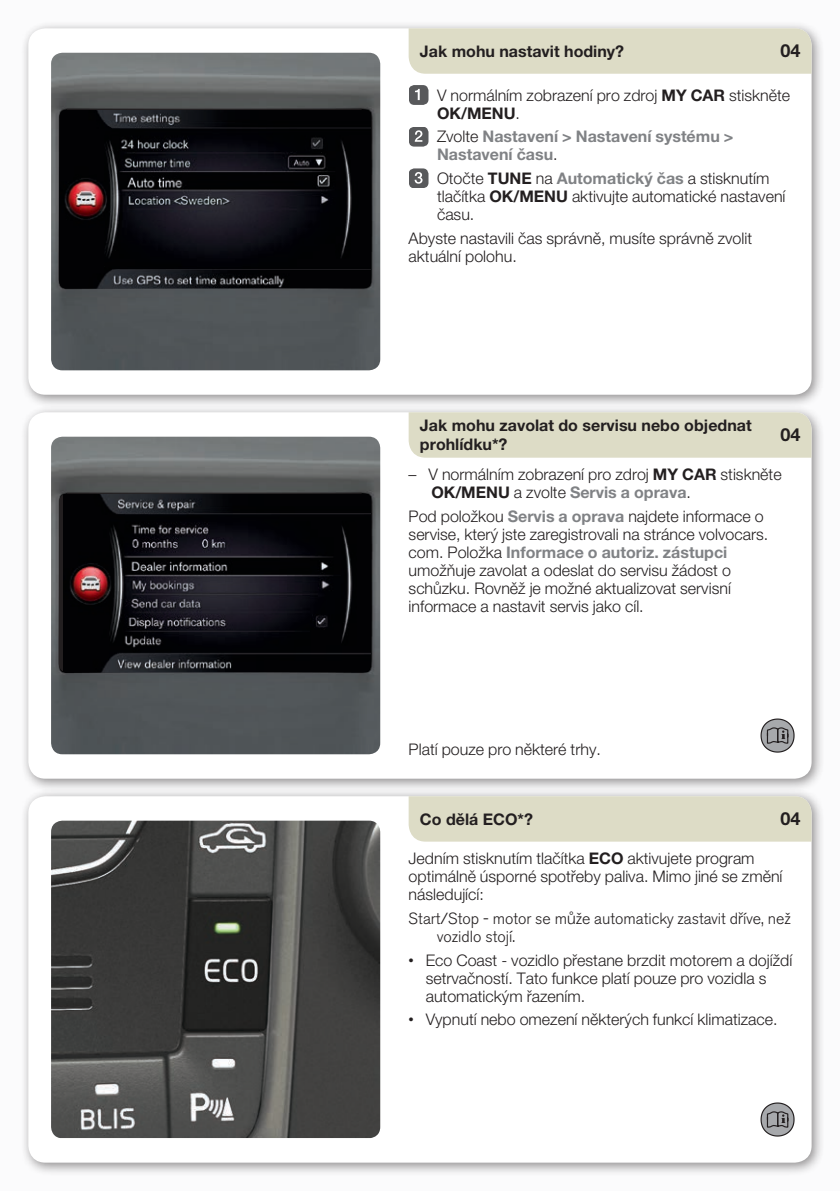
<style>
.page{position:relative;width:840px;height:1191px;background:#fff}
.page>*{position:absolute;margin:0;border:0;box-sizing:border-box;transform-origin:0 0}
.t1{font:700 18px "Helvetica Neue ECG";color:#231f20}
.t2{font:300 16px/18px "Helvetica Neue ECG";color:#231f20}
.t3{font:700 16px/19.2px "Helvetica Neue ECG";color:#231f20}
.t4{font:300 16px/18px "Volvo Sans";color:#231f20}
.t5{font:700 16px/18px "Helvetica Neue ECG";color:#808285}
.s1{font-weight:700}
.s2{font-weight:300;color:#231f20}
.s3{font-weight:700;color:#808285}
.s4{font-family:"Helvetica Neue ECG"}
.s5{font-family:"Volvo Sans"}
</style>
<div class="page">
<div style="left:0;top:0;width:839px;height:1191px;background:#fbfbfc"></div>
<div style="left:20px;top:20px;width:804px;height:388px;background:#231f20;opacity:.5"></div>
<div style="left:28px;top:28px;width:783px;height:367px;background:#fff;border-radius:17px"></div>
<div style="left:20px;top:404px;width:804px;height:388px;background:#231f20;opacity:.5"></div>
<div style="left:28px;top:412px;width:783px;height:366px;background:#fff;border-radius:17px"></div>
<div style="left:20px;top:788px;width:804px;height:388px;background:#231f20;opacity:.5"></div>
<div style="left:28px;top:796px;width:783px;height:366px;background:#fff;border-radius:17px"></div>
<div style="left:408px;top:28px;width:403px;height:46px;background:#dddcc6"></div>
<img style="left:51px;top:53px;width:329px;height:317px">
<hr style="left:67px;top:109px;width:294px;height:1px;background:#231f20">
<img style="left:51px;top:437px;width:329px;height:317px">
<hr style="left:67px;top:493px;width:294px;height:1px;background:#231f20">
<div style="left:408px;top:412px;width:403px;height:46px;background:#dddcc6"></div>
<img style="left:51px;top:820px;width:329px;height:318px">
<div style="left:408px;top:796px;width:403px;height:45px;background:#dddcc6"></div>
<svg style="left:409px;top:85px;width:19px;height:20px"></svg>
<svg style="left:409px;top:127px;width:19px;height:20px"></svg>
<svg style="left:409px;top:168px;width:19px;height:20px"></svg>
<svg style="left:760px;top:718px;width:34px;height:34px"></svg>
<svg style="left:760px;top:1102px;width:34px;height:34px"></svg>
<p class="t3" style="left:420px;top:41px;width:205px">Jak mohu nastavit hodiny?</p>
<p class="t1" style="left:780px;top:40px;width:22px">04</p>
<p class="t2" style="left:437px;top:86px;width:354px">V normálním zobrazení pro zdroj <span class="s1">MY CAR</span> stiskněte<br><span class="s1">OK/MENU</span>.</p>
<p class="t5" style="left:437px;top:127px;width:298px"><span class="s2">Zvolte</span> Nastavení &gt; Nastavení systému &gt;<br>Nastavení času<span class="s2">.</span></p>
<p class="t2" style="left:437px;top:169px;width:350px">Otočte <span class="s1">TUNE</span> na <span class="s3">Automatický čas</span> a stisknutím tlačítka <span class="s1">OK/MENU</span> aktivujte automatické nastavení času.</p>
<p class="t2" style="left:408px;top:229px;width:345px">Abyste nastavili čas správně, musíte správně zvolit aktuální polohu.</p>
<p class="t3" style="left:420px;top:415px;width:333px">Jak mohu zavolat do servisu nebo objednat prohlídku*?</p>
<p class="t2" style="left:431px;top:466px;width:351px;text-indent:-23px">– V normálním zobrazení pro zdroj <span class="s1">MY CAR</span> stiskněte<br><span class="s1">OK/MENU</span> a zvolte <span class="s3">Servis a oprava</span>.</p>
<p class="t2" style="left:408px;top:507px;width:361px">Pod položkou <span class="s3">Servis a oprava</span> najdete informace o servise, který jste zaregistrovali na stránce volvocars. com. Položka <span class="s3">Informace o autoriz. zástupci </span>umožňuje zavolat a odeslat do servisu žádost o schůzku. Rovněž je možné aktualizovat servisní informace a nastavit servis jako cíl.</p>
<p class="t1" style="left:780px;top:423px;width:22px">04</p>
<p class="t2" style="left:408px;top:740px;width:194px">Platí pouze pro některé trhy.</p>
<p class="t3" style="left:420px;top:809px;width:114px">Co dělá ECO*?</p>
<p class="t1" style="left:780px;top:807px;width:22px">04</p>
<p class="t2" style="left:408px;top:849px;width:375px">Jedním stisknutím tlačítka <span class="s1">ECO</span> aktivujete program optimálně úsporné spotřeby paliva. Mimo jiné se změní následující:</p>
<p class="t4" style="left:437px;top:909px;width:355px;text-indent:-28px">Start/Stop - motor se m<span class="s4">ů</span>že automaticky zastavit d<span class="s4">ř</span>íve, než vozidlo stojí.</p>
<p class="t2" style="left:425px;top:951px;width:368px;text-indent:-17px"><span class="s5">•</span> Eco Coast - vozidlo přestane brzdit motorem a dojíždí setrvačností. Tato funkce platí pouze pro vozidla s automatickým řazením.</p>
<p class="t2" style="left:408px;top:1010px;width:370px"><span class="s5">•</span> Vypnutí nebo omezení některých funkcí klimatizace.</p>
</div>
